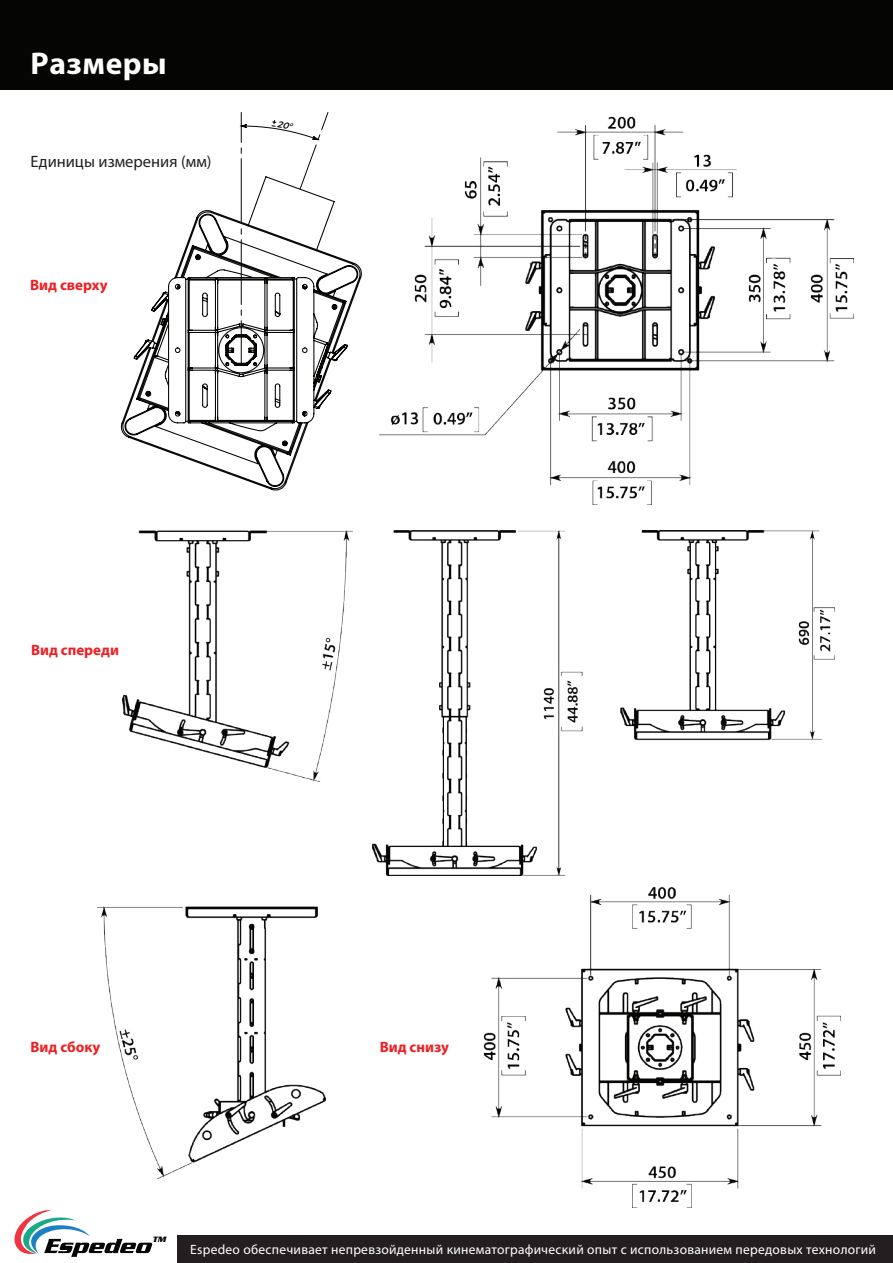
<style>
.page{position:relative;width:893px;height:1263px;background:#fff}
.page>*{position:absolute;margin:0;border:0;box-sizing:border-box;transform-origin:0 0}
.t1{font:700 31.5px "Myriad Pro";letter-spacing:.02em;color:#fff}
.t2{font:16.5px "Myriad Pro";color:#231f20}
.t3{font:700 15px "Myriad Pro";color:#ee1f23}
.t4{font:13.5px "Myriad Pro";letter-spacing:.02em;color:#fff}
.t5{font:italic 700 8.4px "Serpentine";color:#050504}
</style>
<div class="page">
<img style="left:483px;top:887px;width:357px;height:321px">
<img style="left:97px;top:907px;width:228px;height:272px">
<img style="left:122px;top:530px;width:231px;height:251px">
<img style="left:380px;top:116px;width:474px;height:388px">
<svg style="left:14px;top:1209px;width:138px;height:48px"></svg>
<img style="left:372px;top:531px;width:463px;height:345px">
<div style="left:177px;top:1235px;width:716px;height:28px;background:#231f20"></div>
<div style="left:0;top:0;width:893px;height:90px;background:#050504"></div>
<svg style="left:120px;top:198px;width:242px;height:293px"></svg>
<svg style="left:240px;top:112px;width:88px;height:251px"></svg>
<h1 class="t1" style="left:31px;top:43px;width:138px">Размеры</h1>
<p class="t2" style="left:31px;top:151px;width:182px">Единицы измерения (мм)</p>
<p class="t3" style="left:30px;top:276px;width:79px">Вид сверху</p>
<p class="t3" style="left:31px;top:640px;width:89px">Вид спереди</p>
<p class="t3" style="left:31px;top:1037px;width:71px">Вид сбоку</p>
<p class="t3" style="left:380px;top:1037px;width:71px">Вид снизу</p>
<p class="t5" style="left:152px;top:1234px;width:15px">TM</p>
<p class="t4" style="left:190px;top:1241px;width:687px">Espedeo обеспечивает непревзойденный кинематографический опыт с использованием передовых технологий</p>
</div>
